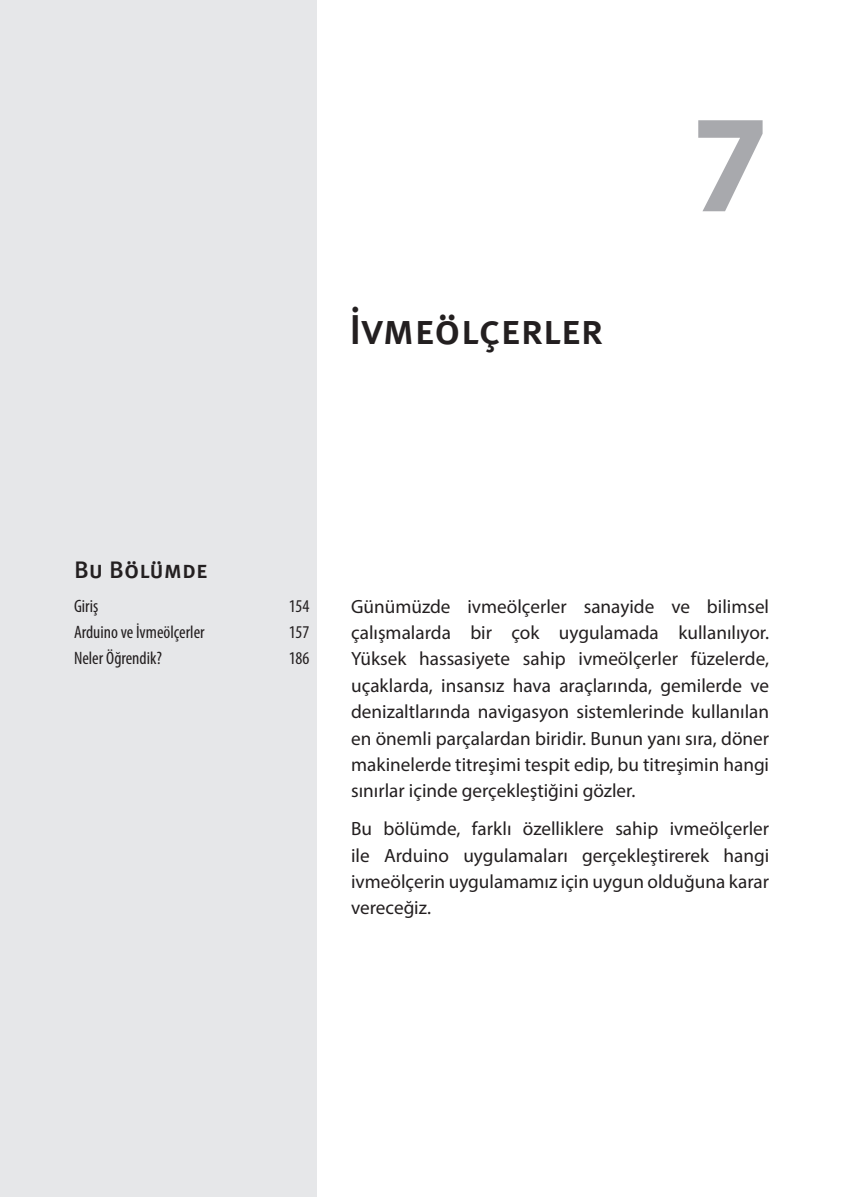
<style>
.page{position:relative;width:853px;height:1197px;background:#fff}
.page>*{position:absolute;margin:0;border:0;box-sizing:border-box;transform-origin:0 0}
.t1{font:700 140px "Myriad Pro";color:#a8a9ad}
.t2{font:42px "Meta Medium LF Caps";color:#231f20}
.t3{font:24px "Meta Medium LF Caps";color:#231f20}
.t4{font:19.2px/26.4px "Myriad Pro";color:#231f20;text-align:justify}
.t5{font:condensed 18px "Myriad Pro";color:#231f20}
</style>
<div class="page">
<div style="left:0;top:0;width:316px;height:1197px;background:#e6e7e9"></div>
<h2 class="t2" style="left:349px;top:310px;width:255px">İvmeölçerler</h2>
<h1 class="t1" style="left:691px;top:73px;width:79px">7</h1>
<p class="t3" style="left:74px;top:559px;width:135px">Bu Bölümde</p>
<p class="t5" style="left:74px;top:595px;width:26px">Giriş</p>
<p class="t5" style="left:288px;top:595px;width:22px">154</p>
<p class="t5" style="left:74px;top:621px;width:132px">Arduino ve İvmeölçerler</p>
<p class="t5" style="left:288px;top:621px;width:22px">157</p>
<p class="t5" style="left:74px;top:648px;width:89px">Neler Öğrendik?</p>
<p class="t5" style="left:288px;top:648px;width:22px">186</p>
<p class="t4" style="left:351px;top:592px;width:419px">Günümüzde ivmeölçerler sanayide ve bilimsel çalışmalarda bir çok uygulamada kullanılıyor.<br>Yüksek hassasiyete sahip ivmeölçerler füzelerde, uçaklarda, insansız hava araçlarında, gemilerde ve denizaltlarında navigasyon sistemlerinde kullanılan en önemli parçalardan biridir. Bunun yanı sıra, döner makinelerde titreşimi tespit edip, bu titreşimin hangi sınırlar içinde gerçekleştiğini gözler.</p>
<p class="t4" style="left:351px;top:815px;width:419px">Bu bölümde, farklı özelliklere sahip ivmeölçerler ile Arduino uygulamaları gerçekleştirerek hangi ivmeölçerin uygulamamız için uygun olduğuna karar vereceğiz.</p>
</div>
